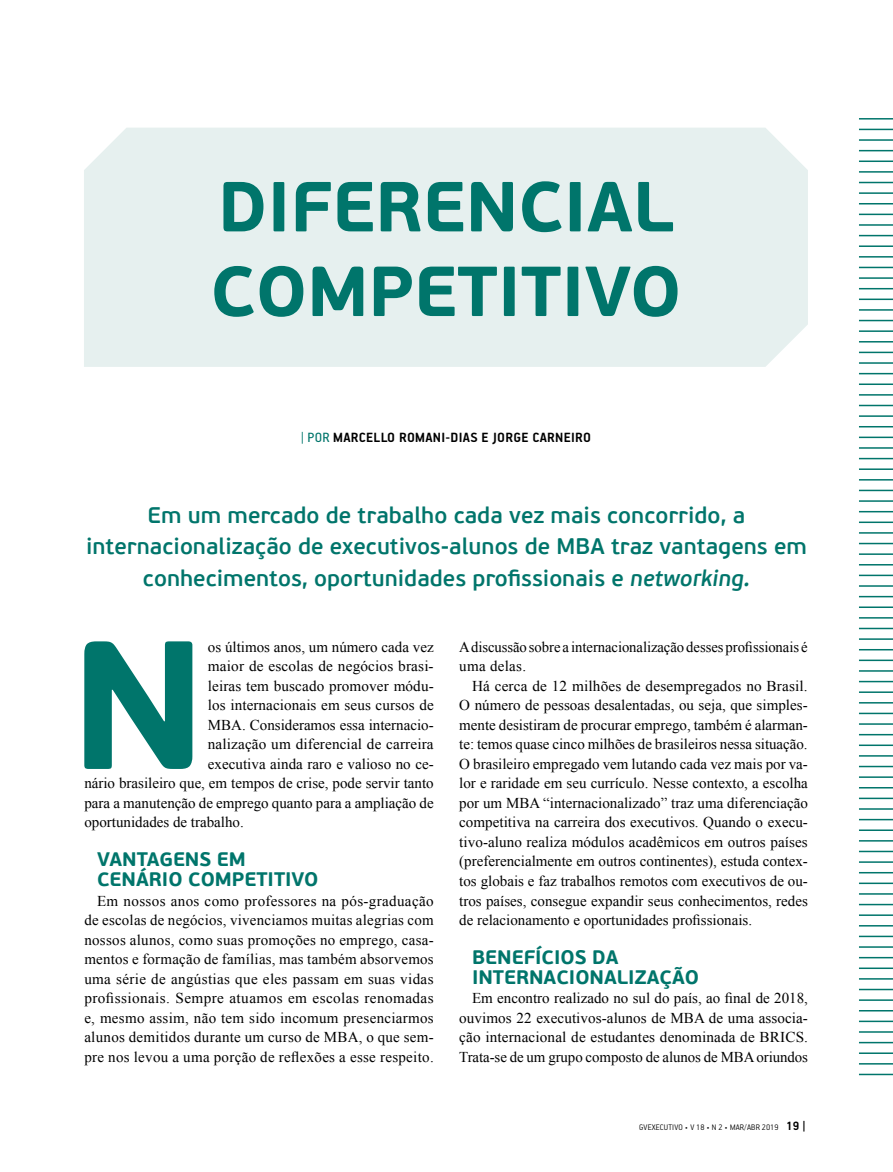
<style>
.page{position:relative;width:893px;height:1172px;background:#fff}
.page>*{position:absolute;margin:0;border:0;box-sizing:border-box;transform-origin:0 0}
.t1{font:700 181.95px "PF Beau Sans Pro";color:#00756b}
.t2{font:700 70.5px/84.6px "PF Beau Sans Pro";color:#00756b}
.t3{font:600 22.5px/31.5px "PF Beau Sans Pro";color:#00756b;text-align:center}
.t4{font:700 19.5px/19.5px "PF Beau Sans Pro";color:#00756b}
.t5{font:15px/19.5px "Times New Roman";color:#000;text-align:justify}
.t6{font:700 15px "PF Handbook Pro";letter-spacing:.02em;color:#000}
.t7{font:300 9px "PF Handbook Pro";letter-spacing:.02em;color:#000}
.s1{font-weight:400;color:#00756b}
.s2{font-style:italic}
.s3{font-weight:700;font-size:13.5px}
</style>
<div class="page">
<div style="left:84px;top:128px;width:724px;height:239px;background:#e6f0ef"></div>
<hr style="left:859px;top:192px;width:34px;height:2px;background:#00756b">
<hr style="left:859px;top:118px;width:34px;height:1px;background:#00756b">
<hr style="left:859px;top:203px;width:34px;height:1px;background:#00756b">
<hr style="left:859px;top:129px;width:34px;height:1px;background:#00756b">
<hr style="left:859px;top:214px;width:34px;height:1px;background:#00756b">
<hr style="left:859px;top:139px;width:34px;height:2px;background:#00756b">
<hr style="left:859px;top:224px;width:34px;height:2px;background:#00756b">
<hr style="left:859px;top:150px;width:34px;height:1px;background:#00756b">
<hr style="left:859px;top:235px;width:34px;height:1px;background:#00756b">
<hr style="left:859px;top:160px;width:34px;height:2px;background:#00756b">
<hr style="left:859px;top:245px;width:34px;height:2px;background:#00756b">
<hr style="left:859px;top:171px;width:34px;height:2px;background:#00756b">
<hr style="left:859px;top:256px;width:34px;height:1px;background:#00756b">
<hr style="left:859px;top:182px;width:34px;height:1px;background:#00756b">
<hr style="left:859px;top:267px;width:34px;height:1px;background:#00756b">
<hr style="left:859px;top:277px;width:34px;height:2px;background:#00756b">
<hr style="left:859px;top:288px;width:34px;height:1px;background:#00756b">
<hr style="left:859px;top:298px;width:34px;height:2px;background:#00756b">
<hr style="left:859px;top:309px;width:34px;height:2px;background:#00756b">
<hr style="left:859px;top:320px;width:34px;height:1px;background:#00756b">
<hr style="left:859px;top:330px;width:34px;height:2px;background:#00756b">
<hr style="left:859px;top:341px;width:34px;height:1px;background:#00756b">
<hr style="left:859px;top:351px;width:34px;height:2px;background:#00756b">
<hr style="left:859px;top:362px;width:34px;height:2px;background:#00756b">
<hr style="left:859px;top:373px;width:34px;height:1px;background:#00756b">
<hr style="left:859px;top:383px;width:34px;height:2px;background:#00756b">
<hr style="left:859px;top:394px;width:34px;height:1px;background:#00756b">
<hr style="left:859px;top:405px;width:34px;height:1px;background:#00756b">
<hr style="left:859px;top:415px;width:34px;height:2px;background:#00756b">
<hr style="left:859px;top:426px;width:34px;height:1px;background:#00756b">
<hr style="left:859px;top:436px;width:34px;height:2px;background:#00756b">
<hr style="left:859px;top:447px;width:34px;height:2px;background:#00756b">
<hr style="left:859px;top:458px;width:34px;height:1px;background:#00756b">
<hr style="left:859px;top:468px;width:34px;height:2px;background:#00756b">
<hr style="left:859px;top:479px;width:34px;height:1px;background:#00756b">
<hr style="left:859px;top:489px;width:34px;height:2px;background:#00756b">
<hr style="left:859px;top:500px;width:34px;height:2px;background:#00756b">
<hr style="left:859px;top:511px;width:34px;height:1px;background:#00756b">
<hr style="left:859px;top:521px;width:34px;height:2px;background:#00756b">
<hr style="left:859px;top:532px;width:34px;height:1px;background:#00756b">
<hr style="left:859px;top:543px;width:34px;height:1px;background:#00756b">
<hr style="left:859px;top:553px;width:34px;height:2px;background:#00756b">
<hr style="left:859px;top:564px;width:34px;height:1px;background:#00756b">
<hr style="left:859px;top:574px;width:34px;height:2px;background:#00756b">
<hr style="left:859px;top:585px;width:34px;height:1px;background:#00756b">
<hr style="left:859px;top:596px;width:34px;height:1px;background:#00756b">
<hr style="left:859px;top:606px;width:34px;height:2px;background:#00756b">
<hr style="left:859px;top:617px;width:34px;height:1px;background:#00756b">
<hr style="left:859px;top:627px;width:34px;height:2px;background:#00756b">
<hr style="left:859px;top:638px;width:34px;height:2px;background:#00756b">
<hr style="left:859px;top:649px;width:34px;height:1px;background:#00756b">
<hr style="left:859px;top:659px;width:34px;height:2px;background:#00756b">
<hr style="left:859px;top:670px;width:34px;height:1px;background:#00756b">
<hr style="left:859px;top:680px;width:34px;height:2px;background:#00756b">
<hr style="left:859px;top:691px;width:34px;height:2px;background:#00756b">
<hr style="left:859px;top:702px;width:34px;height:1px;background:#00756b">
<hr style="left:859px;top:712px;width:34px;height:2px;background:#00756b">
<hr style="left:859px;top:723px;width:34px;height:1px;background:#00756b">
<hr style="left:859px;top:734px;width:34px;height:1px;background:#00756b">
<hr style="left:859px;top:744px;width:34px;height:2px;background:#00756b">
<hr style="left:859px;top:755px;width:34px;height:1px;background:#00756b">
<hr style="left:859px;top:765px;width:34px;height:2px;background:#00756b">
<hr style="left:859px;top:776px;width:34px;height:2px;background:#00756b">
<hr style="left:859px;top:787px;width:34px;height:1px;background:#00756b">
<hr style="left:859px;top:797px;width:34px;height:2px;background:#00756b">
<hr style="left:859px;top:808px;width:34px;height:1px;background:#00756b">
<hr style="left:859px;top:818px;width:34px;height:2px;background:#00756b">
<hr style="left:859px;top:829px;width:34px;height:2px;background:#00756b">
<hr style="left:859px;top:840px;width:34px;height:1px;background:#00756b">
<hr style="left:859px;top:850px;width:34px;height:2px;background:#00756b">
<hr style="left:859px;top:861px;width:34px;height:1px;background:#00756b">
<hr style="left:859px;top:872px;width:34px;height:1px;background:#00756b">
<hr style="left:859px;top:882px;width:34px;height:2px;background:#00756b">
<hr style="left:859px;top:893px;width:34px;height:1px;background:#00756b">
<hr style="left:859px;top:903px;width:34px;height:2px;background:#00756b">
<hr style="left:859px;top:914px;width:34px;height:1px;background:#00756b">
<hr style="left:859px;top:925px;width:34px;height:1px;background:#00756b">
<hr style="left:859px;top:935px;width:34px;height:2px;background:#00756b">
<hr style="left:859px;top:946px;width:34px;height:1px;background:#00756b">
<hr style="left:859px;top:956px;width:34px;height:2px;background:#00756b">
<hr style="left:859px;top:967px;width:34px;height:2px;background:#00756b">
<hr style="left:859px;top:978px;width:34px;height:1px;background:#00756b">
<hr style="left:859px;top:988px;width:34px;height:2px;background:#00756b">
<hr style="left:859px;top:999px;width:34px;height:1px;background:#00756b">
<hr style="left:859px;top:1010px;width:34px;height:1px;background:#00756b">
<hr style="left:859px;top:1020px;width:34px;height:2px;background:#00756b">
<hr style="left:859px;top:1031px;width:34px;height:1px;background:#00756b">
<hr style="left:859px;top:1041px;width:34px;height:2px;background:#00756b">
<hr style="left:859px;top:1052px;width:34px;height:1px;background:#00756b">
<hr style="left:859px;top:1063px;width:34px;height:1px;background:#00756b">
<hr style="left:859px;top:1073px;width:34px;height:2px;background:#00756b">
<h2 class="t2" style="left:210px;top:166px;width:472px">DIFERENCIAL<br>COMPETITIVO</h2>
<p class="t6" style="left:301px;top:428px;width:292px"><span class="s1">| POR</span> MARCELLO ROMANI-DIAS E JORGE CARNEIRO</p>
<h3 class="t3" style="left:86px;top:500px;width:722px">Em um mercado de trabalho cada vez mais concorrido, a internacionalização de executivos-alunos de MBA traz vantagens em conhecimentos, oportunidades profissionais e <span class="s2">networking.</span></h3>
<h1 class="t1" style="left:71px;top:592px;width:137px">N</h1>
<p class="t5" style="left:208px;top:637px;width:227px">os últimos anos, um número cada vez</p>
<p class="t5" style="left:208px;top:656px;width:227px">maior de escolas de negócios brasi-</p>
<p class="t5" style="left:208px;top:676px;width:227px">leiras tem buscado promover módu-</p>
<p class="t5" style="left:208px;top:695px;width:227px">los internacionais em seus cursos de</p>
<p class="t5" style="left:208px;top:715px;width:227px">MBA. Consideramos essa internacio-</p>
<p class="t5" style="left:208px;top:734px;width:227px">nalização um diferencial de carreira</p>
<p class="t5" style="left:208px;top:754px;width:227px">executiva ainda raro e valioso no ce-</p>
<p class="t5" style="left:84px;top:773px;width:351px">nário brasileiro que, em tempos de crise, pode servir tanto</p>
<p class="t5" style="left:84px;top:793px;width:351px">para a manutenção de emprego quanto para a ampliação de</p>
<p class="t5" style="left:84px;top:812px;width:161px">oportunidades de trabalho.</p>
<h3 class="t4" style="left:97px;top:850px;width:223px">VANTAGENS EM<br>CENÁRIO COMPETITIVO</h3>
<p class="t5" style="left:84px;top:890px;width:351px;text-indent:13px">Em nossos anos como professores na pós-graduação de escolas de negócios, vivenciamos muitas alegrias com nossos alunos, como suas promoções no emprego, casa&shy;mentos e formação de famílias, mas também absorvemos uma série de angústias que eles passam em suas vidas profissionais. Sempre atuamos em escolas renomadas e, mesmo assim, não tem sido incomum presenciarmos alunos demitidos durante um curso de MBA, o que sem&shy;pre nos levou a uma porção de reflexões a esse respeito.</p>
<p class="t5" style="left:459px;top:637px;width:350px">A discussão sobre a internacionalização desses profissionais é uma delas.</p>
<p class="t5" style="left:459px;top:676px;width:350px;text-indent:13px">Há cerca de 12 milhões de desempregados no Brasil.<br>O número de pessoas desalentadas, ou seja, que simples&shy;mente desistiram de procurar emprego, também é alarman&shy;te: temos quase cinco milhões de brasileiros nessa situação.<br>O brasileiro empregado vem lutando cada vez mais por va&shy;lor e raridade em seu currículo. Nesse contexto, a escolha por um MBA “internacionalizado” traz uma diferenciação competitiva na carreira dos executivos. Quando o execu&shy;tivo-aluno realiza módulos acadêmicos em outros países (preferencialmente em outros continentes), estuda contex&shy;tos globais e faz trabalhos remotos com executivos de ou&shy;tros países, consegue expandir seus conhecimentos, redes de relacionamento e oportunidades profissionais.</p>
<h3 class="t4" style="left:472px;top:947px;width:229px">BENEFÍCIOS DA<br>INTERNACIONALIZAÇÃO</h3>
<p class="t5" style="left:459px;top:988px;width:350px;text-indent:13px">Em encontro realizado no sul do país, ao final de 2018, ouvimos 22 executivos-alunos de MBA de uma associa&shy;ção internacional de estudantes denominada de BRICS.<br>Trata-se de um grupo composto de alunos de MBA oriundos</p>
<p class="t7" style="left:639px;top:1121px;width:168px">GVEXECUTIVO • V 18 • N 2 • MAR/ABR 2019 <span class="s3">19 |</span></p>
</div>
